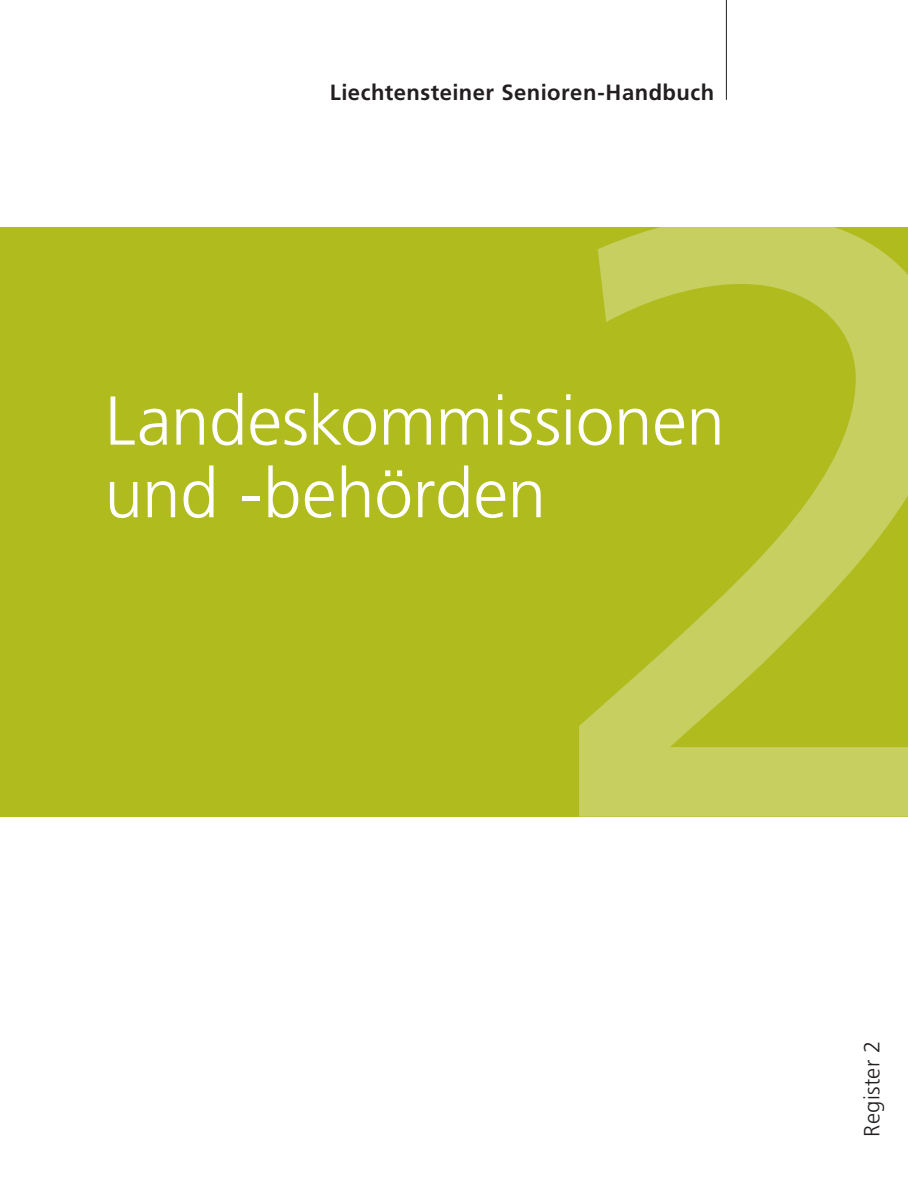
<style>
.page{position:relative;width:908px;height:1191px;background:#fff}
.page>*{position:absolute;margin:0;border:0;box-sizing:border-box;transform-origin:0 0}
.t1{font:848px "Frutiger LT Std";color:#fff}
.LSB_Registerbeschr{font:300 69px/72.6px "Frutiger LT Std";letter-spacing:-.005em;color:#fff}
.t2{font:700 22px "Frutiger LT Std";letter-spacing:.02em;color:#231f20}
.t3{font:300 22px "Frutiger LT Std";letter-spacing:.015em;color:#231f20}
</style>
<div class="page">
<div style="left:0;top:227px;width:907px;height:589px;background:#b0bb1d"></div>
<hr style="left:725px;top:0;width:1px;height:100px;background:#231f20">
<p class="t2" style="left:329px;top:79px;width:386px">Liechtensteiner Senioren-Handbuch</p>
<h1 class="t1" style="left:536px;top:23px;width:473px">2</h1>
<p class="LSB_Registerbeschr" style="left:104px;top:385px;width:621px">Landeskommissionen und -behörden</p>
<p class="t3" style="left:859px;top:1136px;width:98px;rotate:-90deg">Register 2</p>
</div>
